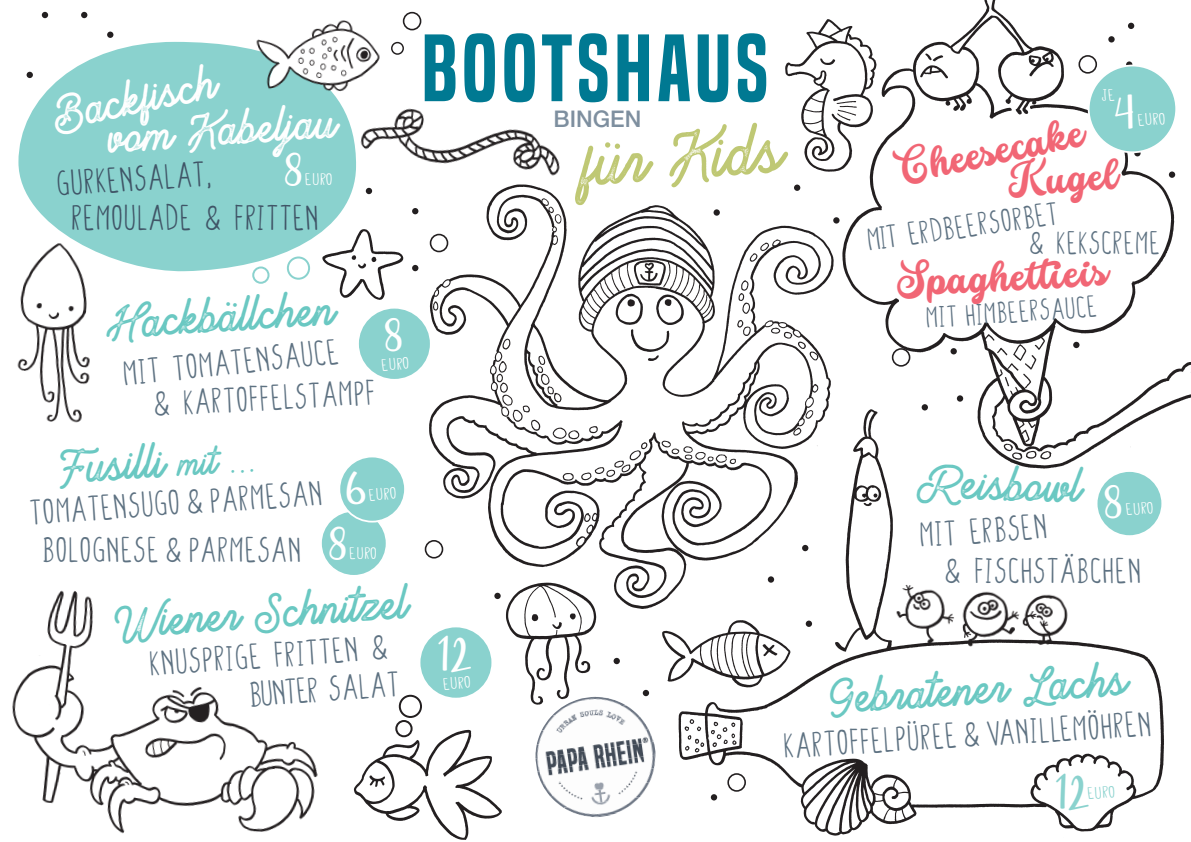
<style>
.page{position:relative;width:1191px;height:842px;background:#fff}
.page>*{position:absolute;margin:0;border:0;box-sizing:border-box;transform-origin:0 0}
.t1{font:58px "Brandon Smith Stamp";color:#bfc874}
.t2{font:45.5px "Barbara Calligraphy";color:#fff}
.t3{font:41.4px/37.5px "Colendra";color:#5e7282;text-align:right}
.t4{font:41.4px "Colendra";color:#405567}
.t5{font:40.5px "Brandon Smith Stamp";color:#6ac8c2}
.t6{font:800 40.5px "Stars&Love Bottom";color:#f16675}
.t7{font:40.5px "Brandon Smith Stamp";color:#fff}
.t8{font:37.7px "Colendra";color:#5e7282}
.t9{font:35px "Colendra";color:#5e7282}
.t10{font:500 23px "Helvetica Neue LT Std";color:#7e8f9f}
.t11{font:19.4px "Colendra";color:#fff;scale:1.25 1}
.t12{font:19.4px "Colendra";color:#8ad2ce;scale:1.25 1}
.s1{font-size:32px}
</style>
<div class="page">
<img style="left:609px;top:698px;width:16px;height:7px">
<img style="left:609px;top:705px;width:31px;height:12px">
<img style="left:542px;top:717px;width:107px;height:12px">
<img style="left:537px;top:729px;width:116px;height:13px">
<img style="left:535px;top:742px;width:120px;height:27px">
<img style="left:537px;top:755px;width:118px;height:29px">
<img style="left:542px;top:768px;width:112px;height:28px">
<img style="left:550px;top:782px;width:100px;height:26px">
<img style="left:563px;top:797px;width:77px;height:20px">
<img style="left:592px;top:814px;width:23px;height:3px">
<div style="left:321px;top:511px;width:66px;height:65px;background:#8ad2ce;border-radius:50%"></div>
<div style="left:320px;top:510px;width:67px;height:67px;border:2px solid #fff;border-radius:50%"></div>
<img style="left:12px;top:590px;width:306px;height:244px">
<img style="left:424px;top:184px;width:403px;height:425px">
<img style="left:678px;top:626px;width:486px;height:210px">
<img style="left:827px;top:0;width:364px;height:469px">
<img style="left:830px;top:403px;width:69px;height:258px">
<img style="left:887px;top:575px;width:194px;height:82px">
<img style="left:17px;top:273px;width:73px;height:150px">
<img style="left:339px;top:229px;width:65px;height:71px">
<img style="left:353px;top:722px;width:149px;height:118px">
<img style="left:662px;top:620px;width:133px;height:76px">
<div style="left:339px;top:456px;width:66px;height:66px;background:#8ad2ce;border-radius:50%"></div>
<div style="left:338px;top:456px;width:68px;height:66px;border:2px solid #fff;border-radius:50%"></div>
<svg style="left:18px;top:42px;width:339px;height:231px;fill:#8ad2ce"></svg>
<img style="left:493px;top:573px;width:116px;height:145px">
<img style="left:785px;top:7px;width:101px;height:174px">
<svg style="left:42px;top:12px;width:6px;height:6px"></svg>
<svg style="left:81px;top:12px;width:6px;height:6px"></svg>
<svg style="left:27px;top:72px;width:6px;height:6px"></svg>
<svg style="left:107px;top:32px;width:6px;height:6px"></svg>
<svg style="left:366px;top:192px;width:6px;height:2px"></svg>
<svg style="left:412px;top:208px;width:6px;height:6px"></svg>
<svg style="left:412px;top:265px;width:6px;height:6px"></svg>
<div style="left:494px;top:593px;width:7px;height:6px;background:#231f20;border-radius:50%"></div>
<div style="left:613px;top:658px;width:7px;height:6px;background:#231f20;border-radius:50%"></div>
<svg style="left:643px;top:690px;width:6px;height:6px"></svg>
<svg style="left:802px;top:545px;width:6px;height:6px"></svg>
<div style="left:768px;top:576px;width:6px;height:7px;background:#231f20;border-radius:50%"></div>
<div style="left:805px;top:621px;width:7px;height:6px;background:#231f20;border-radius:50%"></div>
<div style="left:950px;top:348px;width:7px;height:6px;background:#231f20;border-radius:50%"></div>
<div style="left:957px;top:395px;width:6px;height:7px;background:#231f20;border-radius:50%"></div>
<div style="left:921px;top:404px;width:7px;height:6px;background:#231f20;border-radius:50%"></div>
<svg style="left:1073px;top:342px;width:6px;height:6px"></svg>
<div style="left:1108px;top:36px;width:6px;height:7px;background:#231f20;border-radius:50%"></div>
<svg style="left:1128px;top:23px;width:6px;height:6px"></svg>
<svg style="left:1126px;top:61px;width:6px;height:7px"></svg>
<svg style="left:1134px;top:152px;width:6px;height:4px"></svg>
<div style="left:1168px;top:171px;width:7px;height:7px;background:#231f20;border-radius:50%"></div>
<svg style="left:794px;top:185px;width:6px;height:6px"></svg>
<div style="left:833px;top:217px;width:6px;height:7px;background:#231f20;border-radius:50%"></div>
<div style="left:713px;top:209px;width:7px;height:7px;background:#231f20;border-radius:50%"></div>
<img style="left:249px;top:20px;width:131px;height:88px">
<svg style="left:711px;top:794px;width:6px;height:6px"></svg>
<img style="left:354px;top:93px;width:221px;height:99px">
<div style="left:1088px;top:66px;width:88px;height:86px;background:#8ad2ce;border-radius:50%"></div>
<div style="left:1087px;top:65px;width:90px;height:88px;border:2px solid #fff;border-radius:50%"></div>
<div style="left:419px;top:626px;width:73px;height:73px;background:#8ad2ce;border-radius:50%"></div>
<div style="left:418px;top:625px;width:75px;height:75px;border:2px solid #fff;border-radius:50%"></div>
<div style="left:395px;top:720px;width:17px;height:17px;border:2px solid #231f20;border-radius:50%"></div>
<div style="left:399px;top:695px;width:23px;height:23px;border:2px solid #231f20;border-radius:50%"></div>
<div style="left:252px;top:266px;width:17px;height:18px;border:2px solid #8ad2ce;border-radius:50%"></div>
<div style="left:287px;top:256px;width:23px;height:24px;border:2px solid #8ad2ce;border-radius:50%"></div>
<div style="left:1096px;top:471px;width:66px;height:65px;background:#8ad2ce;border-radius:50%"></div>
<div style="left:1095px;top:470px;width:68px;height:67px;border:2px solid #fff;border-radius:50%"></div>
<svg style="left:425px;top:34px;width:30px;height:67px"></svg>
<svg style="left:464px;top:33px;width:31px;height:69px"></svg>
<svg style="left:504px;top:33px;width:31px;height:69px"></svg>
<svg style="left:542px;top:34px;width:30px;height:67px"></svg>
<svg style="left:579px;top:33px;width:28px;height:69px"></svg>
<svg style="left:617px;top:34px;width:32px;height:67px"></svg>
<svg style="left:658px;top:34px;width:32px;height:67px"></svg>
<svg style="left:697px;top:34px;width:31px;height:68px"></svg>
<svg style="left:737px;top:33px;width:29px;height:69px"></svg>
<div style="left:430px;top:234px;width:18px;height:18px;border:2px solid #231f20;border-radius:50%"></div>
<div style="left:891px;top:348px;width:19px;height:19px;border:2px solid #231f20;border-radius:50%"></div>
<div style="left:1078px;top:55px;width:19px;height:19px;border:2px solid #231f20;border-radius:50%"></div>
<div style="left:425px;top:540px;width:18px;height:18px;border:2px solid #231f20;border-radius:50%"></div>
<div style="left:403px;top:12px;width:18px;height:18px;border:2px solid #231f20;border-radius:50%"></div>
<div style="left:358px;top:308px;width:73px;height:72px;background:#8ad2ce;border-radius:50%"></div>
<div style="left:357px;top:307px;width:75px;height:74px;border:2px solid #fff;border-radius:50%"></div>
<div style="left:391px;top:42px;width:13px;height:13px;border:1px solid #231f20;border-radius:50%"></div>
<div style="left:727px;top:773px;width:19px;height:19px;border:2px solid #231f20;border-radius:50%"></div>
<svg style="left:1055px;top:774px;width:33px;height:36px"></svg>
<p class="t7" style="left:47px;top:86px;width:169px;rotate:-12deg">Backfisch</p>
<p class="t4" style="left:55px;top:158px;width:157px;rotate:-4deg">GURKENSALAT,</p>
<p class="t4" style="left:71px;top:191px;width:250px">REMOULADE &amp; FRITTEN</p>
<p class="t7" style="left:106px;top:107px;width:230px;rotate:-4deg">vom Kabeljau</p>
<p class="t2" style="left:284px;top:154px;width:22px">8</p>
<p class="t11" style="left:304px;top:167px;width:24px">EURO</p>
<p class="t5" style="left:104px;top:294px;width:231px;rotate:-4deg">Hackbällchen</p>
<p class="t3" style="left:120px;top:353px;width:219px;rotate:-6deg">MIT TOMATENSAUCE</p>
<p class="t11" style="left:380px;top:353px;width:24px;rotate:-4deg">EURO</p>
<p class="t3" style="left:152px;top:383px;width:224px;rotate:-3deg">&amp; KARTOFFELSTAMPF</p>
<p class="t5" style="left:57px;top:438px;width:200px;rotate:-4deg">Fusilli <span class="s1">mit ...</span></p>
<p class="t3" style="left:28px;top:492px;width:295px;rotate:-4deg">TOMATENSUGO &amp; PARMESAN</p>
<p class="t3" style="left:42px;top:529px;width:261px">BOLOGNESE &amp; PARMESAN</p>
<p class="t11" style="left:367px;top:483px;width:24px;rotate:-4deg">EURO</p>
<p class="t2" style="left:328px;top:528px;width:22px">8</p>
<p class="t11" style="left:349px;top:541px;width:24px">EURO</p>
<p class="t5" style="left:113px;top:592px;width:296px;rotate:-4deg">Wiener Schnitzel</p>
<p class="t3" style="left:148px;top:643px;width:250px;rotate:-4deg">KNUSPRIGE FRITTEN &amp;<br>BUNTER SALAT</p>
<p class="t11" style="left:442px;top:672px;width:24px;rotate:-4deg">EURO</p>
<p class="t10" style="left:553px;top:105px;width:89px">BINGEN</p>
<h1 class="t1" style="left:580px;top:120px;width:202px;rotate:-4deg">für Kids</h1>
<p class="t11" style="left:1136px;top:108px;width:24px;rotate:-4deg">EURO</p>
<p class="t6" style="left:891px;top:149px;width:192px;rotate:-12deg">Cheesecake</p>
<p class="t6" style="left:1006px;top:160px;width:111px;rotate:-4deg">Kugel</p>
<p class="t8" style="left:863px;top:216px;width:195px;rotate:-8deg">MIT ERDBEERSORBET</p>
<p class="t8" style="left:1028px;top:219px;width:133px">&amp; KEKSCREME</p>
<p class="t6" style="left:896px;top:260px;width:212px;rotate:-3deg">Spaghettieis</p>
<p class="t9" style="left:924px;top:296px;width:174px;rotate:-4deg">MIT HIMBEERSAUCE</p>
<p class="t5" style="left:918px;top:451px;width:166px;rotate:2deg">Reisbowl</p>
<p class="t3" style="left:917px;top:514px;width:130px;rotate:-4deg">MIT ERBSEN</p>
<p class="t3" style="left:944px;top:549px;width:199px">&amp; FISCHSTÄBCHEN</p>
<p class="t11" style="left:1124px;top:497px;width:24px;rotate:-4deg">EURO</p>
<p class="t5" style="left:828px;top:668px;width:299px;rotate:-4deg">Gebratener Lachs</p>
<p class="t3" style="left:782px;top:724px;width:370px;rotate:-3deg">KARTOFFELPÜREE &amp; VANILLEMÖHREN</p>
<p class="t12" style="left:1086px;top:781px;width:24px;rotate:-4deg">EURO</p>
</div>
